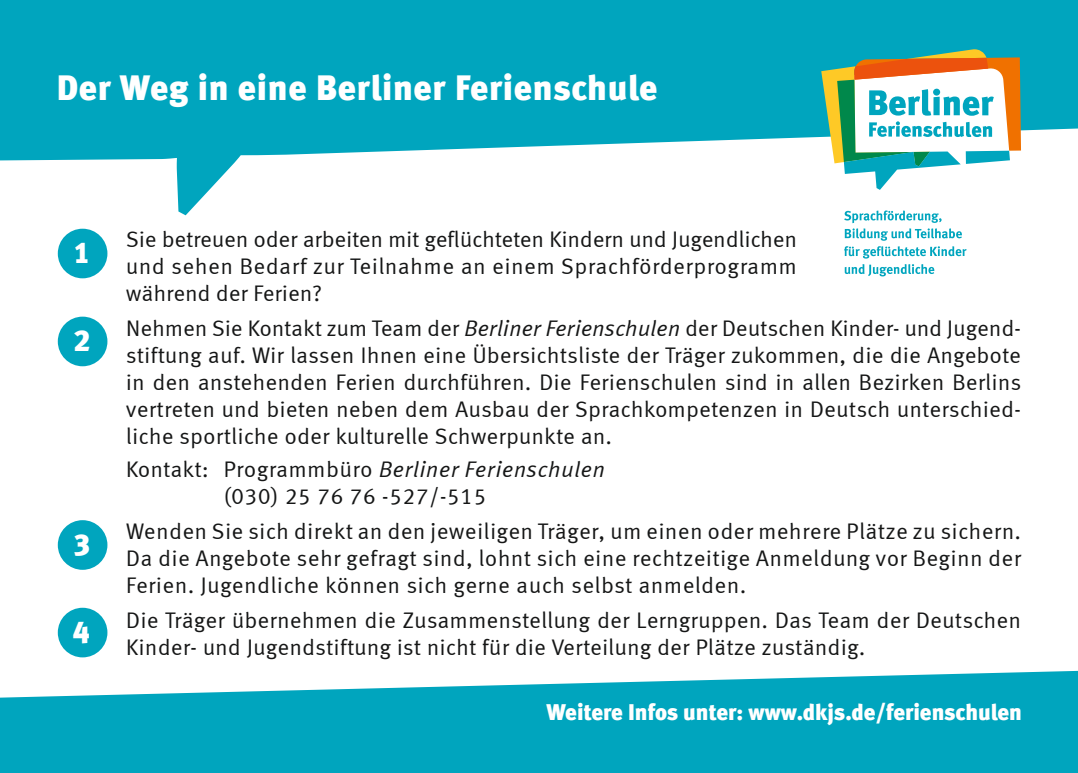
<style>
.page{position:relative;width:1078px;height:773px;background:#fff}
.page>*{position:absolute;margin:0;border:0;box-sizing:border-box;transform-origin:0 0}
.t1{font:35px "Meta Black LF";letter-spacing:.02em;color:#fff}
.t2{font:30px "Meta Black LF";color:#fff}
.t3{font:22.5px/27px "Meta Correspondence";color:#151616;text-align:justify}
.t4{font:22.5px "Meta Black LF";letter-spacing:-.005em;color:#fff}
.t5{font:italic 22.5px "Meta Correspondence";letter-spacing:.01em;color:#151616}
.s1{font-style:italic}
.s2{font-style:normal}
</style>
<div class="page">
<svg style="left:0;top:0;width:1077px;height:215px;fill:#00a5be"></svg>
<svg style="left:821px;top:49px;width:199px;height:141px"></svg>
<svg style="left:844px;top:210px;width:122px;height:48px"></svg>
<svg style="left:844px;top:264px;width:90px;height:12px"></svg>
<div style="left:58px;top:229px;width:49px;height:49px;background:#00a5be;border-radius:50%"></div>
<div style="left:58px;top:316px;width:49px;height:50px;background:#00a5be;border-radius:50%"></div>
<div style="left:58px;top:520px;width:49px;height:49px;background:#00a5be;border-radius:50%"></div>
<div style="left:58px;top:607px;width:49px;height:50px;background:#00a5be;border-radius:50%"></div>
<svg style="left:0;top:670px;width:1077px;height:102px;background:#23b1c7"></svg>
<p class="t1" style="left:57px;top:67px;width:602px">Der Weg in eine Berliner Ferienschule</p>
<p class="t2" style="left:73px;top:234px;width:18px">1</p>
<p class="t2" style="left:73px;top:322px;width:18px">2</p>
<p class="t2" style="left:73px;top:526px;width:18px">3</p>
<p class="t2" style="left:73px;top:613px;width:18px">4</p>
<p class="t3" style="left:126px;top:225px;width:672px">Sie betreuen oder arbeiten mit geflüchteten Kindern und Jugendlichen</p>
<p class="t3" style="left:126px;top:252px;width:672px">und sehen Bedarf zur Teilnahme an einem Sprachförderprogramm</p>
<p class="t3" style="left:126px;top:279px;width:198px">während der Ferien?</p>
<p class="t3" style="left:126px;top:314px;width:896px">Nehmen Sie Kontakt zum Team der <span class="s1">Berliner Ferienschulen</span> der Deutschen Kinder- und Jugend&shy;stiftung auf. Wir lassen Ihnen eine Übersichtsliste der Träger zukommen, die die Angebote in den anstehenden Ferien durchführen. Die Ferienschulen sind in allen Bezirken Berlins vertreten und bieten neben dem Ausbau der Sprachkompetenzen in Deutsch unterschied&shy;liche sportliche oder kulturelle Schwerpunkte an.</p>
<p class="t5" style="left:126px;top:456px;width:480px"><span class="s2">Kontakt: Programmbüro</span> Berliner Ferienschulen</p>
<p class="t3" style="left:223px;top:482px;width:264px">(030) 25 76 76 -527/-515</p>
<p class="t3" style="left:126px;top:517px;width:896px">Wenden Sie sich direkt an den jeweiligen Träger, um einen oder mehrere Plätze zu sichern.<br>Da die Angebote sehr gefragt sind, lohnt sich eine rechtzeitige Anmeldung vor Beginn der Ferien. Jugendliche können sich gerne auch selbst anmelden.</p>
<p class="t3" style="left:126px;top:606px;width:896px">Die Träger übernehmen die Zusammenstellung der Lerngruppen. Das Team der Deutschen<br>Kinder- und Jugendstiftung ist nicht für die Verteilung der Plätze zuständig.</p>
<p class="t4" style="left:546px;top:698px;width:477px">Weitere Infos unter: www.dkjs.de/ferienschulen</p>
</div>
